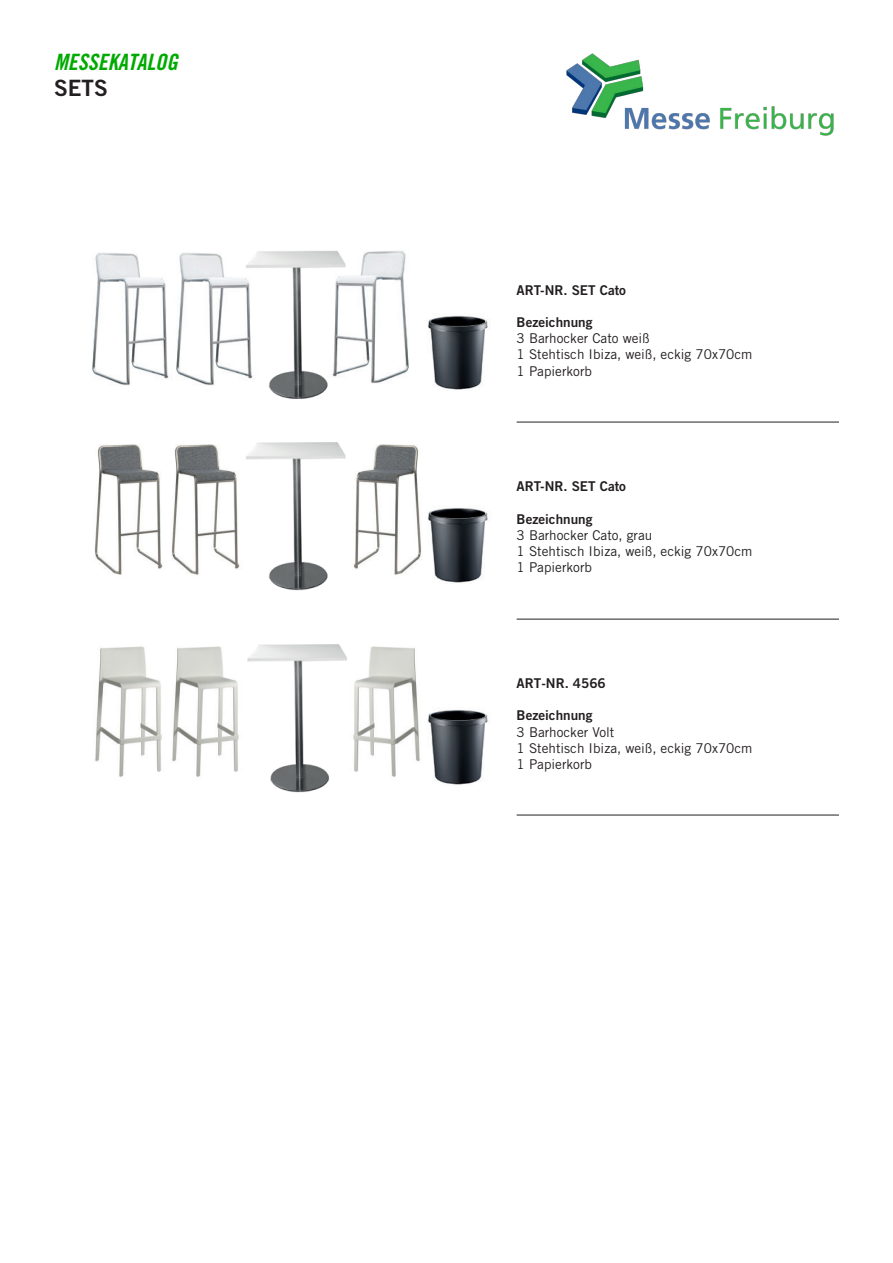
<style>
.page{position:relative;width:893px;height:1263px;background:#fff}
.page>*{position:absolute;margin:0;border:0;box-sizing:border-box;transform-origin:0 0}
.t1{font:22.5px "Trade Gothic LT Std Bd Cn 20 Obl";color:#0a0}
.t2{font:22.5px "Trade Gothic LT Std Bd 2";color:#231f20}
.t3{font:13.5px/16.2px "Trade Gothic LT Std";color:#231f20}
.t4{font:13.5px "Trade Gothic LT Std Bd 2";color:#231f20}
</style>
<div class="page">
<img style="left:263px;top:251px;width:65px;height:148px">
<img style="left:261px;top:442px;width:71px;height:149px">
<img style="left:261px;top:644px;width:70px;height:149px">
<img style="left:92px;top:252px;width:72px;height:134px">
<img style="left:95px;top:444px;width:55px;height:131px">
<img style="left:95px;top:646px;width:55px;height:131px">
<img style="left:150px;top:644px;width:111px;height:133px">
<img style="left:331px;top:644px;width:89px;height:133px">
<img style="left:150px;top:442px;width:111px;height:133px">
<img style="left:332px;top:442px;width:89px;height:133px">
<img style="left:164px;top:251px;width:99px;height:135px">
<img style="left:428px;top:315px;width:60px;height:75px">
<img style="left:428px;top:508px;width:60px;height:75px">
<img style="left:428px;top:710px;width:60px;height:75px">
<hr style="left:517px;top:422px;width:322px;height:1px;background:#231f20">
<hr style="left:517px;top:619px;width:322px;height:1px;background:#231f20">
<hr style="left:517px;top:815px;width:322px;height:1px;background:#231f20">
<img style="left:322px;top:250px;width:87px;height:136px">
<img style="left:566px;top:53px;width:268px;height:83px">
<h1 class="t1" style="left:54px;top:49px;width:125px">MESSEKATALOG</h1>
<h1 class="t2" style="left:54px;top:74px;width:55px">SETS</h1>
<p class="t4" style="left:517px;top:281px;width:111px">ART-NR. SET Cato</p>
<p class="t4" style="left:517px;top:314px;width:77px">Bezeichnung</p>
<p class="t3" style="left:517px;top:330px;width:237px">3 Barhocker Cato weiß<br>1 Stehtisch Ibiza, weiß, eckig 70x70cm<br>1 Papierkorb</p>
<p class="t4" style="left:517px;top:478px;width:111px">ART-NR. SET Cato</p>
<p class="t4" style="left:517px;top:510px;width:77px">Bezeichnung</p>
<p class="t3" style="left:517px;top:526px;width:237px">3 Barhocker Cato, grau<br>1 Stehtisch Ibiza, weiß, eckig 70x70cm<br>1 Papierkorb</p>
<p class="t4" style="left:517px;top:675px;width:91px">ART-NR. 4566</p>
<p class="t4" style="left:517px;top:707px;width:77px">Bezeichnung</p>
<p class="t3" style="left:517px;top:723px;width:237px">3 Barhocker Volt<br>1 Stehtisch Ibiza, weiß, eckig 70x70cm<br>1 Papierkorb</p>
</div>
